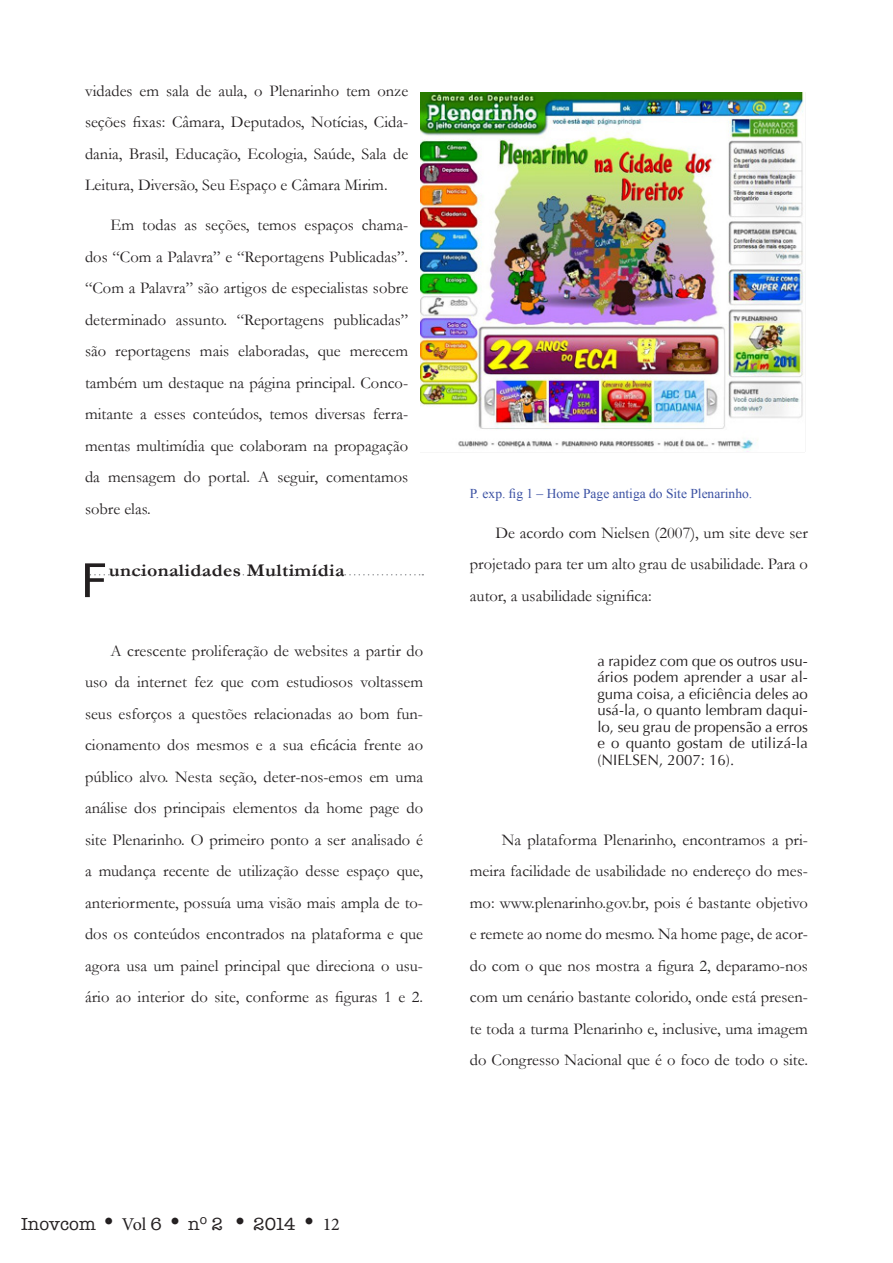
<style>
.page{position:relative;width:893px;height:1263px;background:#fff}
.page>*{position:absolute;margin:0;border:0;box-sizing:border-box;transform-origin:0 0}
.sub_titulo{font:50.1px "Myriad Pro";color:#231f20;scale:1.1 1}
.sub_titulo-2{font:700 18px "Garamond";letter-spacing:.02em;color:#231f20;scale:1.1 1}
.t1{font:18px "American Typewriter";color:#231f20}
.t2{font:18px "Minion Pro";color:#231f20}
.texto{font:16.5px/31.5px "Garamond";color:#231f20;text-align:justify}
.citacao{font:15px/16.5px "Optima";color:#231f20;text-align:justify}
.rodape{font:13.5px "Times New Roman";color:#3b51a3}
.s1{font-family:"American Typewriter"}
</style>
<div class="page">
<svg style="left:86px;top:574px;width:337px;height:1px"></svg>
<img style="left:421px;top:92px;width:384px;height:360px">
<p class="texto" style="left:85px;top:75px;width:325px">vidades em sala de aula, o Plenarinho tem onze seções fixas: Câmara, Deputados, Notícias, Cida&shy;dania, Brasil, Educação, Ecologia, Saúde, Sala de Leitura, Diversão, Seu Espaço e Câmara Mirim.</p>
<p class="texto" style="left:85px;top:209px;width:325px;text-indent:26px">Em todas as seções, temos espaços chama&shy;dos “Com a Palavra” e “Reportagens Publicadas”. “Com a Palavra” são artigos de especialistas sobre determinado assunto. “Reportagens publicadas” são reportagens mais elaboradas, que merecem também um destaque na página principal. Conco&shy;mitante a esses conteúdos, temos diversas ferra&shy;mentas multimídia que colaboram na propagação da mensagem do portal. A seguir, comentamos sobre elas.</p>
<p class="sub_titulo" style="left:81px;top:549px;width:26px">F</p>
<p class="sub_titulo-2" style="left:109px;top:559px;width:216px">uncionalidades Multimídia</p>
<p class="texto" style="left:85px;top:634px;width:340px;text-indent:26px">A crescente proliferação de websites a partir do uso da internet fez que com estudiosos voltassem seus esforços a questões relacionadas ao bom fun&shy;cionamento dos mesmos e a sua eficácia frente ao público alvo. Nesta seção, deter-nos-emos em uma análise dos principais elementos da home page do site Plenarinho. O primeiro ponto a ser analisado é a mudança recente de utilização desse espaço que, anteriormente, possuía uma visão mais ampla de to&shy;dos os conteúdos encontrados na plataforma e que agora usa um painel principal que direciona o usu&shy;ário ao interior do site, conforme as figuras 1 e 2.</p>
<p class="rodape" style="left:470px;top:484px;width:284px">P. exp. fig 1 – Home Page antiga do Site Plenarinho.</p>
<p class="texto" style="left:470px;top:517px;width:340px;text-indent:26px">De acordo com Nielsen (2007), um site deve ser projetado para ter um alto grau de usabilidade. Para o autor, a usabilidade significa:</p>
<p class="citacao" style="left:597px;top:653px;width:212px">a rapidez com que os outros usu&shy;ários podem aprender a usar al&shy;guma coisa, a eficiência deles ao usá-la, o quanto lembram daqui&shy;lo, seu grau de propensão a erros e o quanto gostam de utilizá-la (NIELSEN, 2007: 16).</p>
<p class="texto" style="left:470px;top:824px;width:340px;text-indent:32px">Na plataforma Plenarinho, encontramos a pri&shy;meira facilidade de usabilidade no endereço do mes&shy;mo: www.plenarinho.gov.br, pois é bastante objetivo e remete ao nome do mesmo. Na home page, de acor&shy;do com o que nos mostra a figura 2, deparamo-nos com um cenário bastante colorido, onde está presen&shy;te toda a turma Plenarinho e, inclusive, uma imagem do Congresso Nacional que é o foco de todo o site.</p>
<p class="t1" style="left:21px;top:1210px;width:76px">Inovcom</p>
<p class="t2" style="left:122px;top:1212px;width:42px">Vol <span class="s1">6</span></p>
<p class="t1" style="left:188px;top:1210px;width:36px">n<sup>o</sup> 2</p>
<p class="t1" style="left:253px;top:1210px;width:44px">2014</p>
<p class="t2" style="left:323px;top:1212px;width:19px">12</p>
</div>
